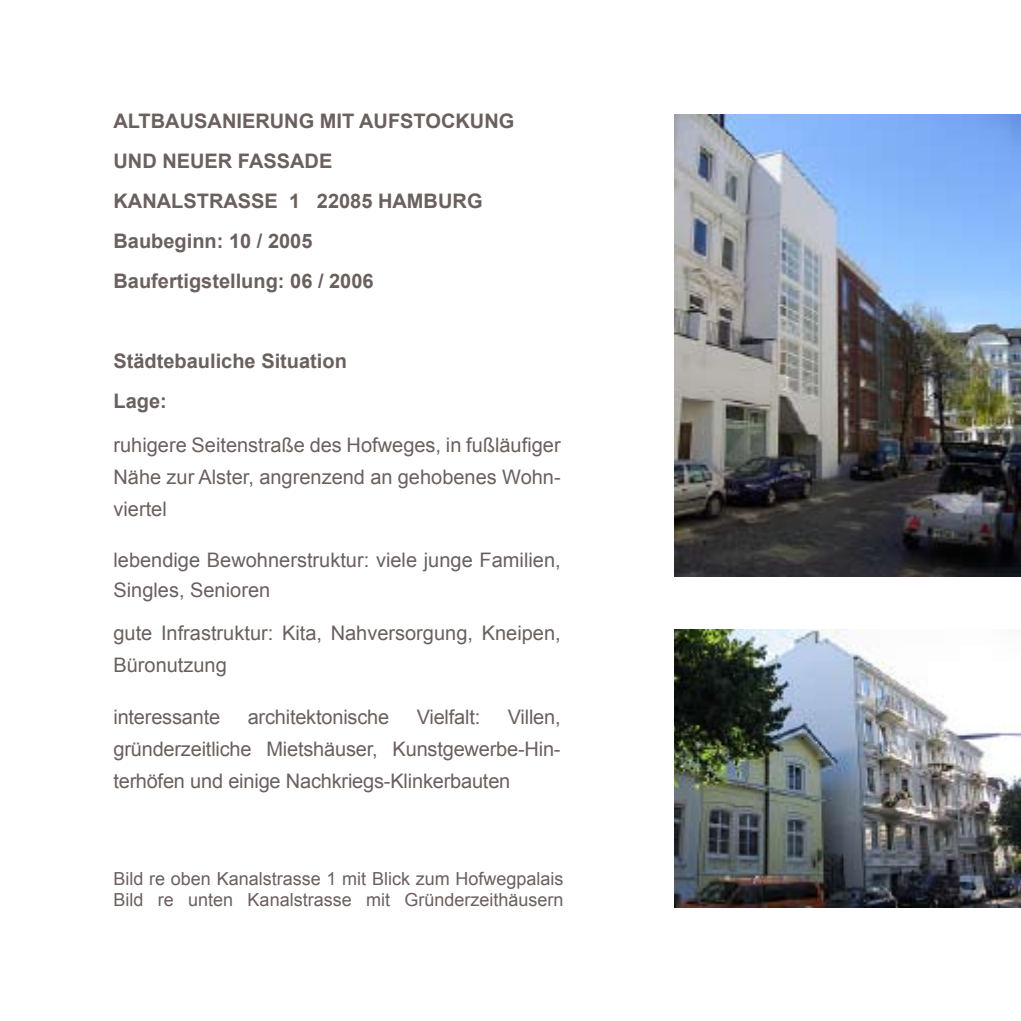
<style>
.page{position:relative;width:1021px;height:1021px;background:#fff}
.page>*{position:absolute;margin:0;border:0;box-sizing:border-box;transform-origin:0 0}
.t1{font:20px/32px "Arial";color:#6a605d;text-align:justify}
.t2{font:700 20px/40px "Arial";color:#6a605d}
.t3{font:18px/21.6px "Arial";color:#6a605d}
</style>
<div class="page">
<img style="left:674px;top:630px;width:346px;height:277px">
<img style="left:674px;top:114px;width:346px;height:462px">
<p class="t2" style="left:113px;top:102px;width:402px">ALTBAUSANIERUNG MIT AUFSTOCKUNG<br>UND NEUER FASSADE<br>KANALSTRASSE 1 22085 HAMBURG<br>Baubeginn: 10 / 2005<br>Baufertigstellung: 06 / 2006</p>
<p class="t2" style="left:113px;top:342px;width:235px">Städtebauliche Situation<br>Lage:</p>
<p class="t1" style="left:113px;top:428px;width:449px">ruhigere Seitenstraße des Hofweges, in fußläufiger Nähe zur Alster, angrenzend an gehobenes Wohn&shy;viertel</p>
<p class="t1" style="left:113px;top:545px;width:449px;line-height:30px">lebendige Bewohnerstruktur: viele junge Familien,<br>Singles, Senioren</p>
<p class="t1" style="left:113px;top:617px;width:449px">gute Infrastruktur: Kita, Nahversorgung, Kneipen,<br>Büronutzung</p>
<p class="t1" style="left:113px;top:700px;width:108px">interessante</p>
<p class="t1" style="left:248px;top:700px;width:143px">architektonische</p>
<p class="t1" style="left:416px;top:700px;width:65px">Vielfalt:</p>
<p class="t1" style="left:113px;top:700px;width:449px;text-indent:394px">Villen, gründerzeitliche Mietshäuser, Kunstgewerbe-Hin&shy;terhöfen und einige Nachkriegs-Klinkerbauten</p>
<p class="t3" style="left:113px;top:867px;width:451px">Bild re oben Kanalstrasse 1 mit Blick zum Hofwegpalais<br>Bild re unten Kanalstrasse mit Gründerzeithäusern</p>
</div>
